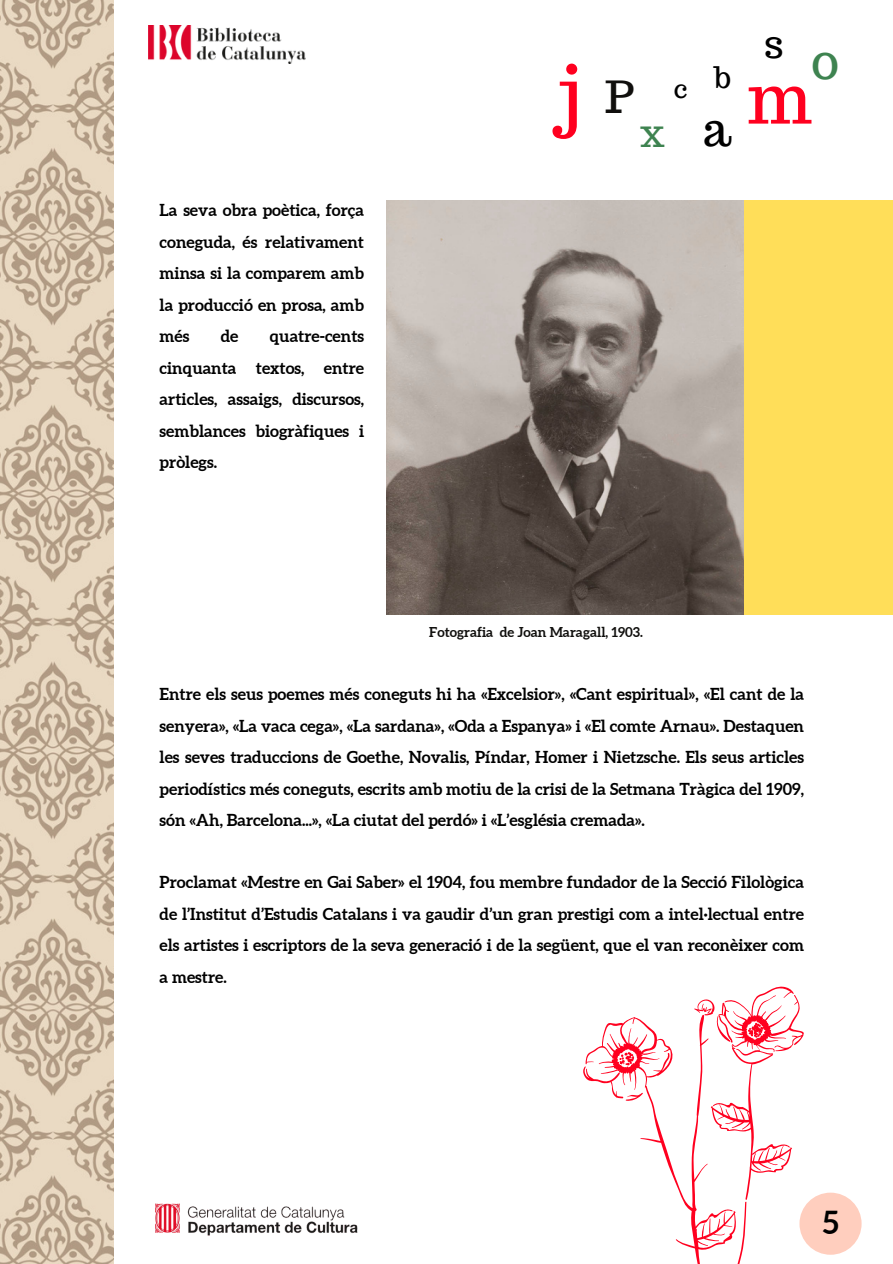
<style>
.page{position:relative;width:893px;height:1264px;background:#fff}
.page>*{position:absolute;margin:0;border:0;box-sizing:border-box;transform-origin:0 0}
.t1{font:76.05px "Trocchi";color:#ff001f}
.t2{font:68.85px "Trocchi";color:#ff001f}
.t3{font:48.45px "Trocchi";color:#3e8350}
.t4{font:46.05px "Trocchi";color:#000}
.t5{font:44.25px "Trocchi";color:#100f0d}
.t6{font:38.55px "Trocchi";color:#3e8350}
.t7{font:38.55px "Trocchi";color:#000}
.t8{font:700 31.65px "Aleo";color:#000}
.t9{font:29.1px "Trocchi";color:#000}
.t10{font:25.05px "Trocchi";color:#000}
.t11{font:700 16.5px/31.5px "Aleo";color:#000;text-align:justify}
.t12{font:700 13.65px "Aleo";color:#100f0d}
</style>
<div class="page">
<img style="left:0;top:0;width:114px;height:1263px">
<img style="left:155px;top:1203px;width:203px;height:33px">
<img style="left:148px;top:25px;width:157px;height:39px">
<div style="left:515px;top:200px;width:377px;height:414px;background:#ffde59"></div>
<img style="left:386px;top:200px;width:357px;height:414px">
<div style="left:799px;top:1192px;width:62px;height:62px;background:#ffcebe;border-radius:50%"></div>
<svg style="left:583px;top:986px;width:220px;height:277px"></svg>
<p class="t11" style="left:160px;top:194px;width:206px">La seva obra poètica, força coneguda, és relativament minsa si la comparem amb la producció en prosa, amb més</p>
<p class="t11" style="left:221px;top:320px;width:19px">de</p>
<p class="t11" style="left:160px;top:320px;width:206px;text-indent:110px">quatre-cents cinquanta textos, entre articles, assaigs, discursos, semblances biogràfiques i pròlegs.</p>
<p class="t1" style="left:557px;top:44px;width:26px">j</p>
<p class="t5" style="left:605px;top:68px;width:30px">P</p>
<p class="t6" style="left:640px;top:108px;width:26px">x</p>
<p class="t10" style="left:673px;top:73px;width:15px">c</p>
<p class="t9" style="left:714px;top:58px;width:18px">b</p>
<p class="t4" style="left:702px;top:99px;width:30px">a</p>
<p class="t7" style="left:764px;top:19px;width:21px">s</p>
<p class="t3" style="left:811px;top:29px;width:30px">o</p>
<p class="t2" style="left:747px;top:53px;width:66px">m</p>
<p class="t12" style="left:429px;top:624px;width:215px">Fotografia de Joan Maragall, 1903.</p>
<p class="t11" style="left:160px;top:678px;width:646px">Entre els seus poemes més coneguts hi ha «Excelsior», «Cant espiritual», «El cant de la senyera», «La vaca cega», «La sardana», «Oda a Espanya» i «El comte Arnau». Destaquen les seves traduccions de Goethe, Novalis, Píndar, Homer i Nietzsche. Els seus articles periodístics més coneguts, escrits amb motiu de la crisi de la Setmana Tràgica del 1909, són «Ah, Barcelona...», «La ciutat del perdó» i «L’església cremada».</p>
<p class="t11" style="left:160px;top:866px;width:646px">Proclamat «Mestre en Gai Saber» el 1904, fou membre fundador de la Secció Filològica de l’Institut d’Estudis Catalans i va gaudir d’un gran prestigi com a intel·lectual entre els artistes i escriptors de la seva generació i de la següent, que el van reconèixer com a mestre.</p>
<p class="t8" style="left:822px;top:1204px;width:18px">5</p>
</div>
